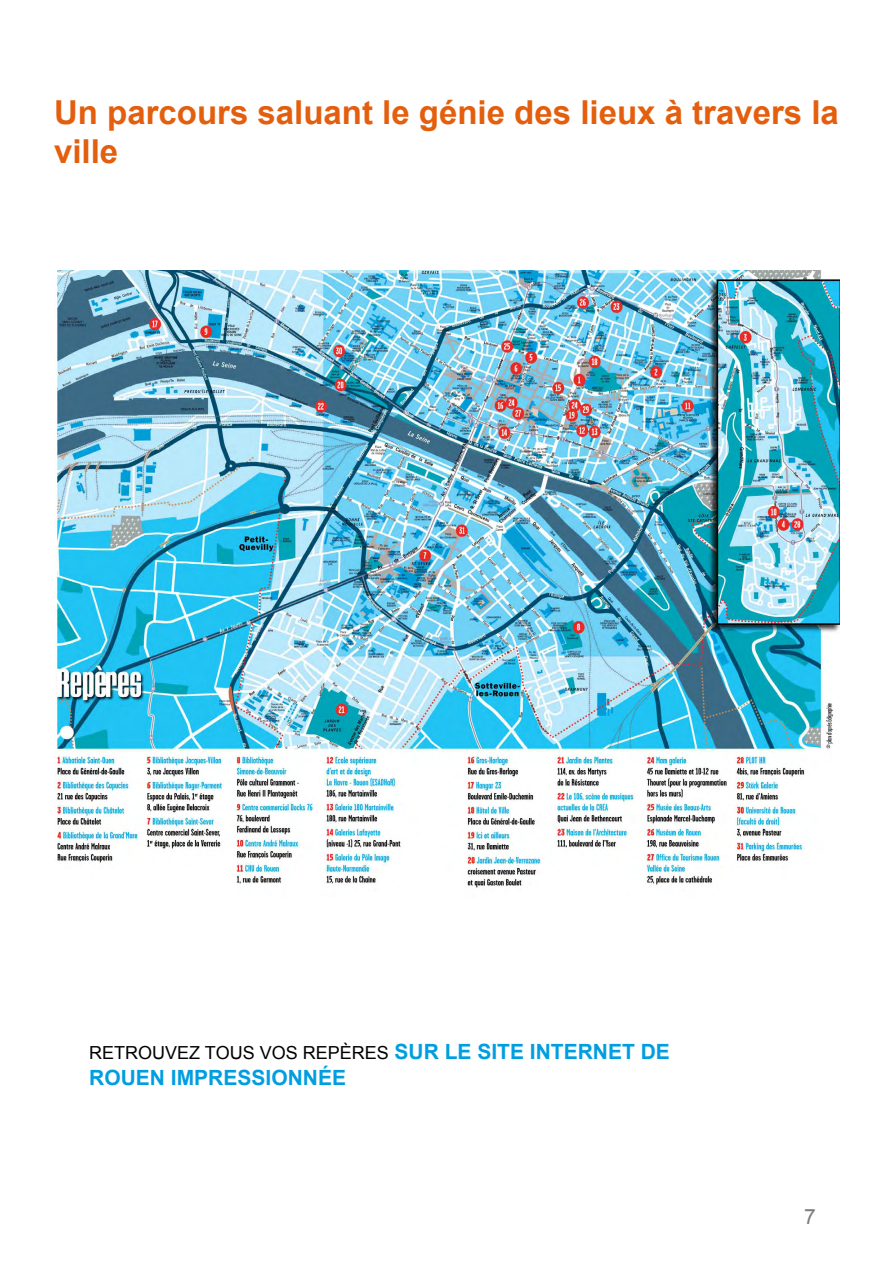
<style>
.page{position:relative;width:893px;height:1263px;background:#fff}
.page>*{position:absolute;margin:0;border:0;box-sizing:border-box;transform-origin:0 0}
.t1{font:700 33px/39.6px "Arial";color:#e35f0e}
.t2{font:700 21px "Arial";color:#009ee0}
.t3{font:21px "Arial";color:#7b7c7e}
.t4{font:18px "Arial";color:#000}
</style>
<div class="page">
<img style="left:56px;top:270px;width:783px;height:618px">
<p class="t1" style="left:54px;top:94px;width:786px">Un parcours saluant le génie des lieux à travers la ville</p>
<p class="t4" style="left:89px;top:1041px;width:27px">RETROUVE</p>
<p class="t4" style="left:189px;top:1041px;width:29px">Z TOUS</p>
<p class="t4" style="left:260px;top:1041px;width:14px">VOS</p>
<p class="t4" style="left:303px;top:1041px;width:13px">REP</p>
<p class="t4" style="left:340px;top:1041px;width:25px">ÈRES</p>
<p class="t2" style="left:395px;top:1038px;width:16px">sur</p>
<p class="t2" style="left:445px;top:1038px;width:134px">le siteinterne</p>
<p class="t2" style="left:622px;top:1038px;width:33px">t de</p>
<p class="t2" style="left:89px;top:1063px;width:16px">rouen</p>
<p class="t2" style="left:171px;top:1063px;width:15px">impressionn</p>
<p class="t2" style="left:318px;top:1063px;width:27px">ée</p>
<p class="t3" style="left:804px;top:1203px;width:13px">7</p>
</div>
